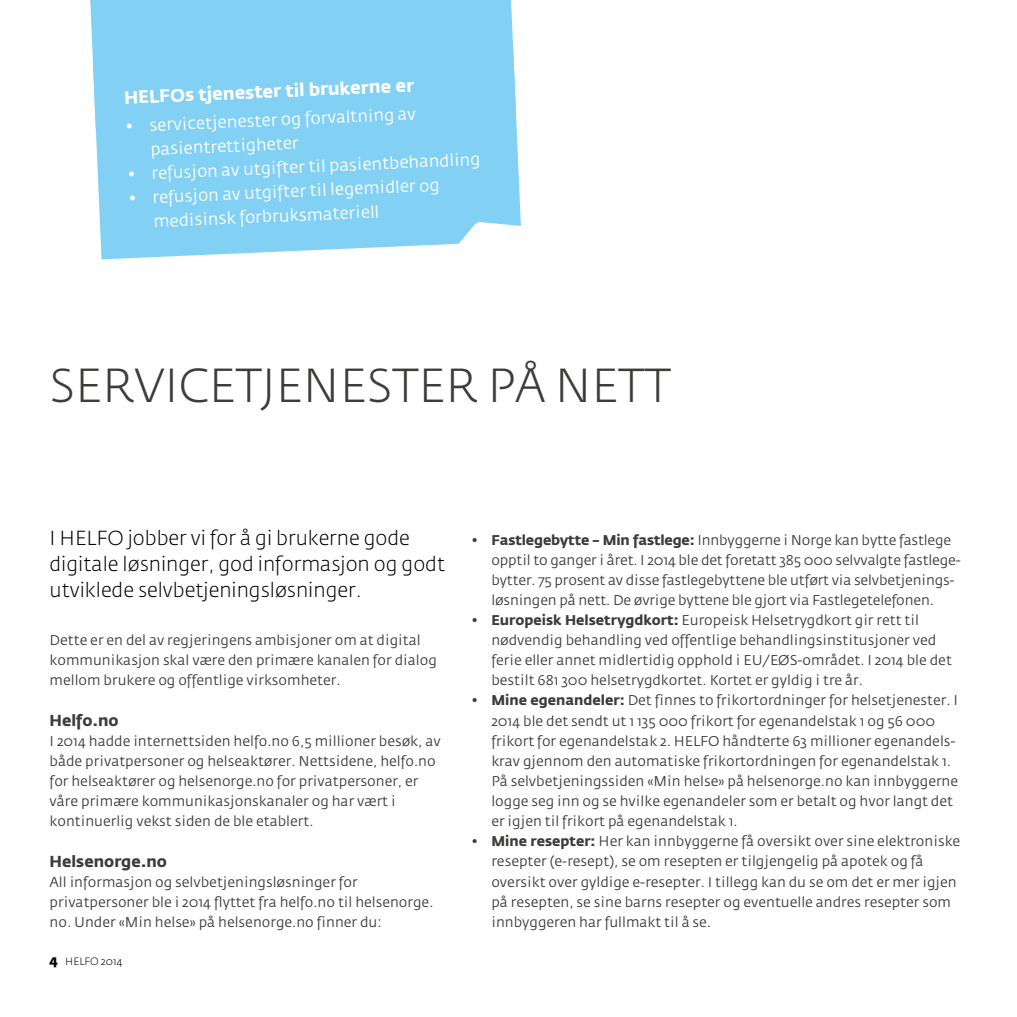
<style>
.page{position:relative;width:1017px;height:1017px;background:#fff}
.page>*{position:absolute;margin:0;border:0;box-sizing:border-box;transform-origin:0 0}
.t1{font:300 47.25px "Fedra Sans";color:#3c3c3b}
.t2{font:300 20.12px/26.2px "Fedra Sans";color:#000}
.t3{font:700 17.85px "Fedra Sans";color:#fff}
.t4{font:16.8px/24.5px "Fedra Sans";color:#fff}
.t5{font:700 15.75px "Fedra Sans";color:#3c3c3b}
.t6{font:14px/20.1px "Fedra Sans";color:#3c3c3b}
.t7{font:300 10.5px "Fedra Sans";color:#000}
.s1{font-weight:700;font-size:14px}
.s2{font-weight:700}
</style>
<div class="page">
<div style="left:90px;top:0;width:423px;height:63px;background:#83d0f5"></div>
<svg style="left:93px;top:43px;width:428px;height:216px;background:#8bd3f5"></svg>
<p class="t3" style="left:124px;top:88px;width:292px;rotate:-3deg">HELFOs tjenester til brukerne er</p>
<p class="t4" style="left:149px;top:112px;width:268px;text-indent:-24px;rotate:-2deg">• servicetjenester og forvaltning av pasientrettigheter</p>
<p class="t4" style="left:127px;top:161px;width:355px;rotate:-2deg">• refusjon av utgifter til pasientbehandling</p>
<p class="t4" style="left:152px;top:185px;width:289px;text-indent:-24px;rotate:-2deg">• refusjon av utgifter til legemidler og medisinsk forbruksmateriell</p>
<h1 class="t1" style="left:50px;top:360px;width:623px">SERVICETJENESTER PÅ NETT</h1>
<h2 class="t2" style="left:50px;top:525px;width:397px">I HELFO jobber vi for å gi brukerne gode digitale løsninger, god informasjon og godt utviklede selvbetjeningsløsninger.</h2>
<p class="t6" style="left:50px;top:631px;width:389px">Dette er en del av regjeringens ambisjoner om at digital kommunikasjon skal være den primære kanalen for dialog mellom brukere og offentlige virksomheter.</p>
<p class="t5" style="left:50px;top:711px;width:71px">Helfo.no</p>
<p class="t6" style="left:50px;top:731px;width:393px">I 2014 hadde internettsiden helfo.no 6,5 millioner besøk, av både privatpersoner og helseaktører. Nettsidene, helfo.no for helseaktører og helsenorge.no for privatpersoner, er våre primære kommunikasjonskanaler og har vært i kontinuerlig vekst siden de ble etablert.</p>
<p class="t5" style="left:50px;top:851px;width:119px">Helsenorge.no</p>
<p class="t6" style="left:50px;top:872px;width:385px">All informasjon og selvbetjeningsløsninger for privatpersoner ble i 2014 flyttet fra helfo.no til helsenorge. no. Under «Min helse» på helsenorge.no finner du:</p>
<p class="t7" style="left:50px;top:956px;width:74px"><span class="s1">4</span> HELFO 2014</p>
<p class="t6" style="left:491px;top:530px;width:471px;text-indent:-20px"><span class="s2">• Fastlegebytte – Min fastlege:</span> Innbyggerne i Norge kan bytte fastlege opptil to ganger i året. I 2014 ble det foretatt 385 000 selvvalgte fastlege&shy;bytter. 75 prosent av disse fastlegebyttene ble utført via selvbetjenings&shy;løsningen på nett. De øvrige byttene ble gjort via Fastlegetelefonen.</p>
<p class="t6" style="left:491px;top:610px;width:462px;text-indent:-20px"><span class="s2">• Europeisk Helsetrygdkort:</span> Europeisk Helsetrygdkort gir rett til nødvendig behandling ved offentlige behandlingsinstitusjoner ved ferie eller annet midlertidig opphold i EU/EØS-området. I 2014 ble det bestilt 681 300 helsetrygdkortet. Kortet er gyldig i tre år.</p>
<p class="t6" style="left:491px;top:691px;width:468px;text-indent:-20px"><span class="s2">• Mine egenandeler:</span> Det finnes to frikortordninger for helsetjenester. I 2014 ble det sendt ut 1 135 000 frikort for egenandelstak 1 og 56 000 frikort for egenandelstak 2. HELFO håndterte 63 millioner egenandels&shy;krav gjennom den automatiske frikortordningen for egenandelstak 1.<br>På selvbetjeningssiden «Min helse» på helsenorge.no kan innbyggerne logge seg inn og se hvilke egenandeler som er betalt og hvor langt det er igjen til frikort på egenandelstak 1.</p>
<p class="t6" style="left:491px;top:832px;width:470px;text-indent:-20px"><span class="s2">• Mine resepter:</span> Her kan innbyggerne få oversikt over sine elektroniske resepter (e-resept), se om resepten er tilgjengelig på apotek og få oversikt over gyldige e-resepter. I tillegg kan du se om det er mer igjen på resepten, se sine barns resepter og eventuelle andres resepter som innbyggeren har fullmakt til å se.</p>
</div>
